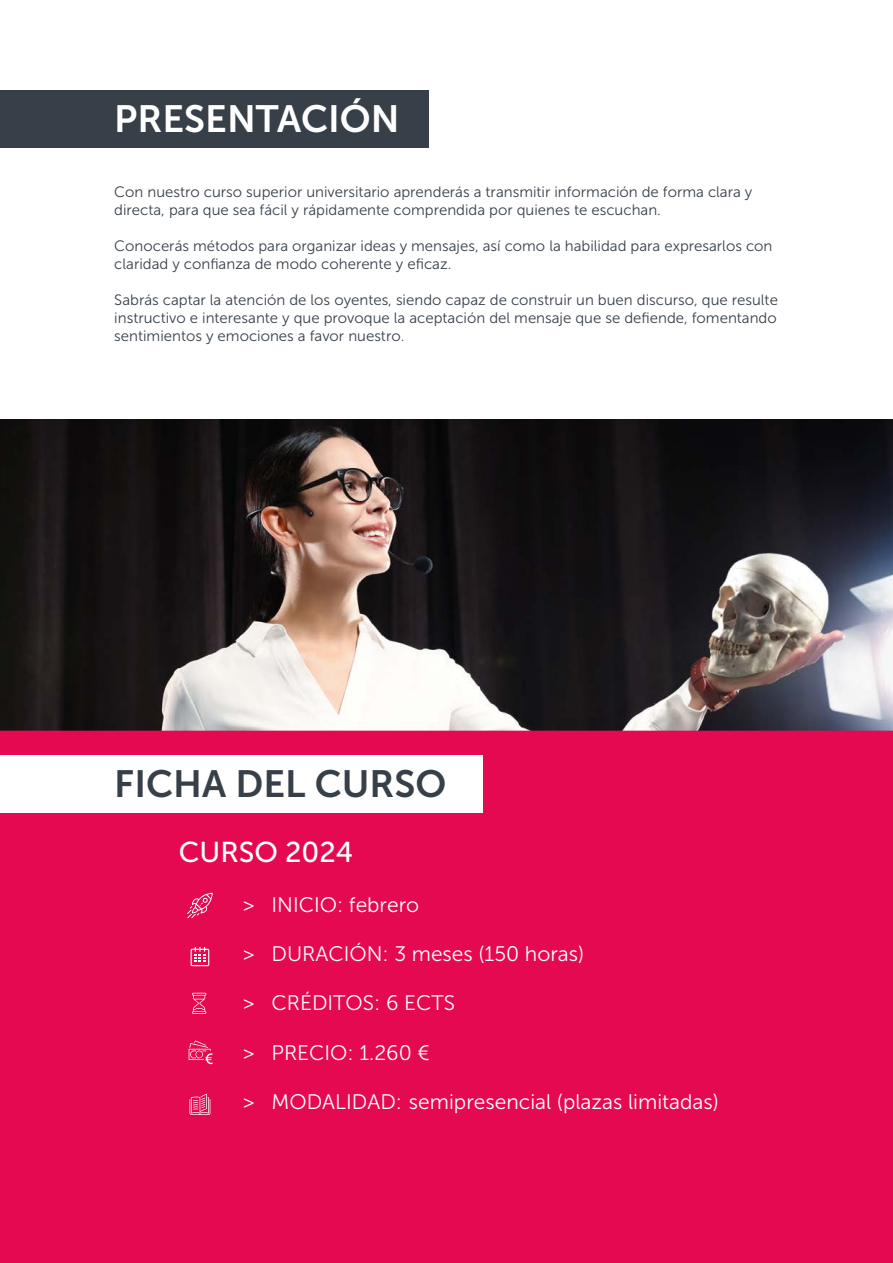
<style>
.page{position:relative;width:893px;height:1263px;background:#fff}
.page>*{position:absolute;margin:0;border:0;box-sizing:border-box;transform-origin:0 0}
.t1{font:37.8px "Museo Sans 700";color:#374049}
.t2{font:37.8px "Museo Sans 700";color:#fff}
.t3{font:28.65px "Museo Sans 500";color:#fff}
.t4{font:21px "Museo Sans 300";color:#fff}
.t5{font:15px/18px "Museo Sans 300";color:#39414a}
</style>
<div class="page">
<img style="left:0;top:419px;width:893px;height:312px">
<div style="left:0;top:731px;width:893px;height:532px;background:#e40950"></div>
<div style="left:0;top:90px;width:428px;height:58px;background:#374049"></div>
<div style="left:0;top:755px;width:482px;height:58px;background:#fff"></div>
<svg style="left:187px;top:893px;width:26px;height:25px"></svg>
<svg style="left:192px;top:993px;width:14px;height:21px"></svg>
<svg style="left:191px;top:947px;width:18px;height:19px"></svg>
<svg style="left:190px;top:1094px;width:20px;height:21px"></svg>
<svg style="left:189px;top:1040px;width:24px;height:24px"></svg>
<h1 class="t2" style="left:114px;top:98px;width:287px">PRESENTACIÓN</h1>
<p class="t5" style="left:114px;top:183px;width:640px">Con nuestro curso superior universitario aprenderás a transmitir información de forma clara y directa, para que sea fácil y rápidamente comprendida por quienes te escuchan.</p>
<p class="t5" style="left:114px;top:237px;width:660px">Conocerás métodos para organizar ideas y mensajes, así como la habilidad para expresarlos con claridad y confianza de modo coherente y eficaz.</p>
<p class="t5" style="left:114px;top:291px;width:665px;text-align:justify">Sabrás captar la atención de los oyentes, siendo capaz de construir un buen discurso, que resulte instructivo e interesante y que provoque la aceptación del mensaje que se defiende, fomentando sentimientos y emociones a favor nuestro.</p>
<h1 class="t1" style="left:114px;top:763px;width:334px">FICHA DEL CURSO</h1>
<h2 class="t3" style="left:179px;top:836px;width:176px">CURSO 2024</h2>
<h3 class="t4" style="left:243px;top:893px;width:178px">&gt; INICIO: febrero</h3>
<h3 class="t4" style="left:243px;top:943px;width:343px">&gt; DURACIÓN: 3 meses (150 horas)</h3>
<h3 class="t4" style="left:243px;top:992px;width:214px">&gt; CRÉDITOS: 6 ECTS</h3>
<h3 class="t4" style="left:243px;top:1041px;width:189px">&gt; PRECIO: 1.260 €</h3>
<h3 class="t4" style="left:243px;top:1090px;width:478px">&gt; MODALIDAD: semipresencial (plazas limitadas)</h3>
</div>
